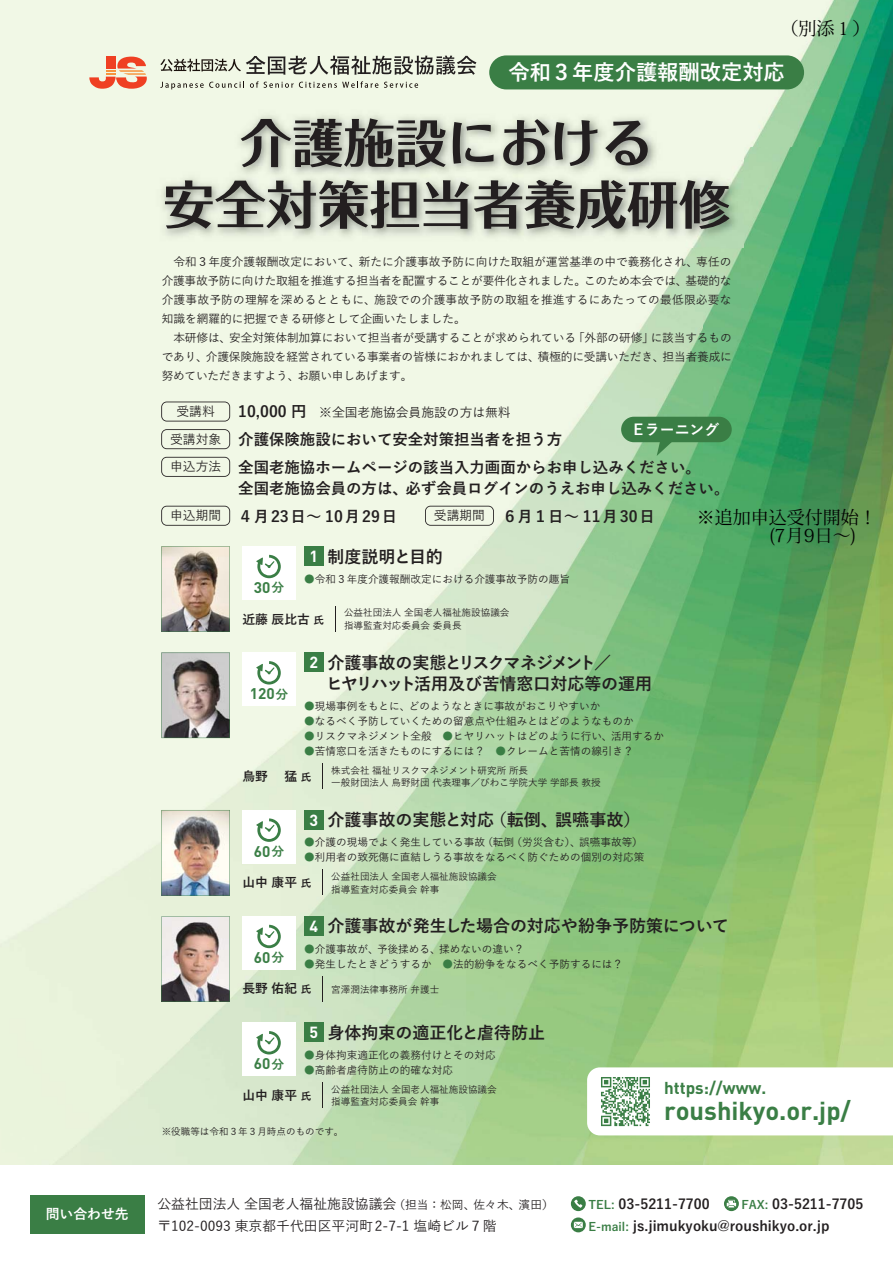
<style>
.page{position:relative;width:893px;height:1263px;background:#fff}
.page>*{position:absolute;margin:0;border:0;box-sizing:border-box;transform-origin:0 0}
.t1{font:51.6px/61.7px "Folk Pro Bold 90 pv RKSJ H";color:#231f20;text-align:center}
.t2{font:700 25.5px "DIN";color:#3a7e45}
.t3{font:21.3px "Yu Go Bold 90 pv RKSJ H";color:#fff}
.t4{font:18px/18px "Koz Min Pr 6 N";color:#000}
.t5{font:16.95px/21.3px "Yu Go Bold 90 pv RKSJ H";color:#231f20}
.t6{font:700 16.95px "DIN";color:#3a7e45}
.t7{font:700 15.9px "DIN";color:#fff}
.t8{font:15.45px/21.3px "Yu Go Bold 90 pv RKSJ H";color:#231f20}
.t9{font:15.45px "Yu Go Bold 90 pv RKSJ H";letter-spacing:.125em;color:#231f20}
.t10{font:700 15.3px "DIN";color:#3a7e45}
.t11{font:14.85px "Yu Go Bold 90 pv RKSJ H";color:#fff}
.t12{font:13.8px/21.3px "Yu Go Bold 90 pv RKSJ H";color:#231f20}
.t13{font:13.8px/21.3px "Yu Go Medium 90 pv RKSJ H";color:#231f20}
.t14{font:13.8px "Yu Go Bold 90 pv RKSJ H";color:#fff}
.t15{font:12.75px "Yu Go Medium 90 pv RKSJ H";color:#231f20}
.t16{font:12.75px "Yu Go Bold 90 pv RKSJ H";color:#231f20}
.t17{font:11.7px/19.2px "Yu Go Medium 90 pv RKSJ H";letter-spacing:-.01em;color:#231f20;text-align:justify}
.t18{font:10.65px "Yu Go Medium 90 pv RKSJ H";color:#231f20}
.t19{font:10.65px "Yu Go Bold 90 pv RKSJ H";color:#231f20}
.t20{font:9.6px "Yu Go Medium 90 pv RKSJ H";color:#231f20}
.s1{font-family:"Yu Go Bold 90 pv RKSJ H";font-size:15.45px}
.s2{font-family:"Yu Go Medium 90 pv RKSJ H";font-size:12.75px}
.s3{font-family:"Yu Go Bold 90 pv RKSJ H";font-weight:400;font-size:12.75px}
.s4{color:#3a7e45}
.s5{font-size:10.65px}
.s6{font-size:11.7px}
.s7{font-size:11.7px;color:#3a7e45}
</style>
<div class="page">
<img style="left:0;top:0;width:190px;height:1165px">
<img style="left:190px;top:0;width:702px;height:147px">
<img style="left:702px;top:147px;width:190px;height:1018px">
<img style="left:190px;top:247px;width:512px;height:918px">
<div style="left:489px;top:55px;width:315px;height:34px;background:#3a7e45;border-radius:17px"></div>
<div style="left:30px;top:1195px;width:115px;height:38px;background:#3a7e45"></div>
<svg style="left:571px;top:1196px;width:14px;height:15px"></svg>
<svg style="left:571px;top:1218px;width:14px;height:14px"></svg>
<svg style="left:574px;top:1222px;width:8px;height:6px"></svg>
<svg style="left:724px;top:1196px;width:14px;height:15px"></svg>
<svg style="left:726px;top:1200px;width:10px;height:7px"></svg>
<img style="left:155px;top:109px;width:588px;height:138px">
<svg style="left:335px;top:606px;width:1px;height:26px"></svg>
<svg style="left:322px;top:870px;width:1px;height:25px"></svg>
<svg style="left:322px;top:976px;width:1px;height:26px"></svg>
<svg style="left:322px;top:1082px;width:1px;height:26px"></svg>
<svg style="left:322px;top:763px;width:1px;height:26px"></svg>
<div style="left:242px;top:547px;width:54px;height:53px;background:#fff"></div>
<svg style="left:256px;top:555px;width:25px;height:23px"></svg>
<div style="left:242px;top:653px;width:54px;height:53px;background:#fff"></div>
<svg style="left:256px;top:661px;width:25px;height:24px"></svg>
<div style="left:242px;top:810px;width:54px;height:53px;background:#fff"></div>
<svg style="left:256px;top:818px;width:25px;height:24px"></svg>
<div style="left:242px;top:917px;width:54px;height:53px;background:#fff"></div>
<svg style="left:256px;top:925px;width:25px;height:23px"></svg>
<div style="left:242px;top:1023px;width:54px;height:53px;background:#fff"></div>
<svg style="left:256px;top:1031px;width:25px;height:23px"></svg>
<div style="left:304px;top:547px;width:19px;height:19px;background:#3a7e45"></div>
<div style="left:304px;top:653px;width:19px;height:19px;background:#3a7e45"></div>
<div style="left:304px;top:810px;width:19px;height:19px;background:#3a7e45"></div>
<div style="left:304px;top:917px;width:19px;height:19px;background:#3a7e45"></div>
<div style="left:304px;top:1023px;width:19px;height:19px;background:#3a7e45"></div>
<img style="left:161px;top:546px;width:69px;height:86px">
<svg style="left:161px;top:653px;width:69px;height:85px;background:#9b9491"></svg>
<img style="left:161px;top:810px;width:69px;height:85px">
<img style="left:161px;top:916px;width:69px;height:86px">
<svg style="left:161px;top:402px;width:69px;height:20px"></svg>
<svg style="left:161px;top:429px;width:69px;height:20px"></svg>
<svg style="left:161px;top:506px;width:69px;height:20px"></svg>
<svg style="left:425px;top:506px;width:69px;height:20px"></svg>
<svg style="left:161px;top:457px;width:69px;height:20px"></svg>
<svg style="left:587px;top:1067px;width:305px;height:68px"></svg>
<img style="left:595px;top:1072px;width:60px;height:59px">
<svg style="left:89px;top:56px;width:58px;height:33px;background:#f0a389"></svg>
<svg style="left:160px;top:55px;width:316px;height:20px;background:#adb0a4"></svg>
<svg style="left:160px;top:81px;width:84px;height:8px"></svg>
<svg style="left:250px;top:81px;width:43px;height:7px"></svg>
<svg style="left:299px;top:81px;width:79px;height:7px"></svg>
<svg style="left:384px;top:82px;width:34px;height:6px"></svg>
<div style="left:621px;top:417px;width:110px;height:25px;background:#3a7e45;border-radius:13px"></div>
<svg style="left:656px;top:442px;width:17px;height:14px"></svg>
<p class="t14" style="left:46px;top:1209px;width:84px">問い合わせ先</p>
<h3 class="t4" style="left:780px;top:20px;width:91px">（別添１）</h3>
<h3 class="t3" style="left:508px;top:64px;width:278px">令和３年度介護報酬改定対応</h3>
<h1 class="t1" style="left:163px;top:119px;width:569px">介護施設における<br>安全対策担当者養成研修</h1>
<p class="t17" style="left:162px;top:253px;width:571px;text-indent:12px">令和３年度介護報酬改定において、新たに介護事故予防に向けた取組が運営基準の中で義務化され、専任の介護事故予防に向けた取組を推進する担当者を配置することが要件化されました。このため本会では、基礎的な介護事故予防の理解を深めるとともに、施設での介護事故予防の取組を推進するにあたっての最低限必要な知識を網羅的に把握できる研修として企画いたしました。</p>
<p class="t17" style="left:162px;top:330px;width:571px;text-indent:12px">本研修は、安全対策体制加算において担当者が受講することが求められている「外部の研修」に該当するものであり、介護保険施設を経営されている事業者の皆様におかれましては、積極的に受講いただき、担当者養成に努めていただきますよう、お願い申しあげます。</p>
<p class="t15" style="left:176px;top:407px;width:40px">受講料</p>
<p class="t15" style="left:238px;top:408px;width:274px"><span class="s1">10,000 円</span>　※全国老施協会員施設の方は無料</p>
<h3 class="t8" style="left:170px;top:431px;width:393px"><span class="s2">受講対象</span> 介護保険施設において安全対策担当者を担う方</h3>
<h3 class="t11" style="left:633px;top:424px;width:87px">Eラーニング</h3>
<h3 class="t8" style="left:238px;top:458px;width:492px;text-indent:-68px"><span class="s2">申込方法</span> 全国老施協ホームページの該当入力画面からお申し込みください。<br>全国老施協会員の方は、必ず会員ログインのうえお申し込みください。</h3>
<h3 class="t9" style="left:170px;top:510px;width:228px"><span class="s2">申込期間</span> ４月23日～ 10月29日</h3>
<h3 class="t8" style="left:434px;top:507px;width:222px"><span class="s2">受講期間</span> ６月１日～ 11月30日</h3>
<h3 class="t10" style="left:254px;top:577px;width:32px">30<span class="s3">分</span></h3>
<h3 class="t5" style="left:327px;top:548px;width:117px">制度説明と目的</h3>
<p class="t18" style="left:304px;top:575px;width:267px"><span class="s4">●</span>令和３年度介護報酬改定における介護事故予防の趣旨</p>
<h3 class="t7" style="left:309px;top:546px;width:10px">1</h3>
<p class="t16" style="left:242px;top:614px;width:69px">近藤 辰比古</p>
<p class="t19" style="left:313px;top:616px;width:12px">氏</p>
<p class="t20" style="left:344px;top:609px;width:167px">公益社団法人 全国老人福祉施設協議会</p>
<p class="t20" style="left:344px;top:622px;width:119px">指導監査対応委員会 委員長</p>
<h3 class="t10" style="left:250px;top:684px;width:40px">120<span class="s3">分</span></h3>
<h3 class="t5" style="left:326px;top:654px;width:327px">介護事故の実態とリスクマネジメント／<br>ヒヤリハット活用及び苦情窓口対応等の運用</h3>
<p class="t18" style="left:304px;top:702px;width:298px"><span class="s4">●</span>現場事例をもとに、どのようなときに事故がおこりやすいか</p>
<p class="t18" style="left:304px;top:717px;width:331px"><span class="s4">●</span>なるべく予防していくための留意点や仕組みとはどのようなものか</p>
<p class="t18" style="left:304px;top:732px;width:361px"><span class="s4">●</span>リスクマネジメント全般　<span class="s4">●</span>ヒヤリハットはどのように行い、活用するか</p>
<p class="t18" style="left:304px;top:747px;width:331px"><span class="s4">●</span>苦情窓口を活きたものにするには？　<span class="s4">●</span>クレームと苦情の線引き？</p>
<h3 class="t7" style="left:309px;top:652px;width:10px">2</h3>
<p class="t16" style="left:242px;top:771px;width:56px">烏野 　猛</p>
<p class="t19" style="left:301px;top:773px;width:12px">氏</p>
<p class="t20" style="left:331px;top:766px;width:198px">株式会社 福祉リスクマネジメント研究所 所長</p>
<p class="t20" style="left:331px;top:779px;width:271px">一般財団法人 烏野財団 代表理事／びわこ学院大学 学部長 教授</p>
<h3 class="t10" style="left:254px;top:841px;width:32px">60<span class="s3">分</span></h3>
<h3 class="t5" style="left:327px;top:811px;width:314px">介護事故の実態と対応（転倒、誤嚥事故）</h3>
<p class="t18" style="left:304px;top:838px;width:340px"><span class="s4">●</span>介護の現場でよく発生している事故（転倒（労災含む）、誤嚥事故等）</p>
<p class="t18" style="left:304px;top:853px;width:342px"><span class="s4">●</span>利用者の致死傷に直結しうる事故をなるべく防ぐための個別の対応策</p>
<h3 class="t7" style="left:309px;top:809px;width:10px">3</h3>
<p class="t16" style="left:242px;top:878px;width:56px">山中 康平</p>
<p class="t19" style="left:301px;top:879px;width:12px">氏</p>
<p class="t20" style="left:331px;top:873px;width:167px">公益社団法人 全国老人福祉施設協議会</p>
<p class="t20" style="left:331px;top:885px;width:109px">指導監査対応委員会 幹事</p>
<h3 class="t4" style="left:696px;top:509px;width:181px">※追加申込受付開始！　　　　(7月9日～)</h3>
<h3 class="t10" style="left:254px;top:947px;width:32px">60<span class="s3">分</span></h3>
<h3 class="t5" style="left:327px;top:918px;width:403px">介護事故が発生した場合の対応や紛争予防策について</h3>
<p class="t18" style="left:304px;top:945px;width:222px"><span class="s4">●</span>介護事故が、予後揉める、揉めないの違い？</p>
<p class="t18" style="left:304px;top:960px;width:320px"><span class="s4">●</span>発生したときどうするか　<span class="s4">●</span>法的紛争をなるべく予防するには？</p>
<h3 class="t7" style="left:309px;top:916px;width:10px">4</h3>
<p class="t16" style="left:242px;top:984px;width:70px">長野 佑紀 <span class="s5">氏</span></p>
<p class="t20" style="left:331px;top:985px;width:109px">宮澤潤法律事務所 弁護士</p>
<h3 class="t10" style="left:254px;top:1054px;width:32px">60<span class="s3">分</span></h3>
<h3 class="t5" style="left:327px;top:1024px;width:219px">身体拘束の適正化と虐待防止</h3>
<p class="t18" style="left:304px;top:1051px;width:193px"><span class="s4">●</span>身体拘束適正化の義務付けとその対応</p>
<p class="t18" style="left:304px;top:1066px;width:150px"><span class="s4">●</span>高齢者虐待防止の的確な対応</p>
<h3 class="t7" style="left:309px;top:1022px;width:10px">5</h3>
<p class="t16" style="left:242px;top:1090px;width:56px">山中 康平</p>
<p class="t19" style="left:301px;top:1092px;width:12px">氏</p>
<p class="t20" style="left:331px;top:1085px;width:167px">公益社団法人 全国老人福祉施設協議会</p>
<p class="t20" style="left:331px;top:1098px;width:109px">指導監査対応委員会 幹事</p>
<p class="t20" style="left:162px;top:1128px;width:183px">※役職等は令和３年３月時点のものです。</p>
<h3 class="t6" style="left:664px;top:1077px;width:104px">https://www.</h3>
<h2 class="t2" style="left:664px;top:1094px;width:188px">roushikyo.or.jp/</h2>
<p class="t13" style="left:157px;top:1195px;width:398px">公益社団法人 全国老人福祉施設協議会<span class="s6">（担当：松岡、佐々木、濱田）</span>〒102-0093 東京都千代田区平河町2-7-1 塩崎ビル７階</p>
<p class="t12" style="left:588px;top:1195px;width:276px"><span class="s7">TEL:</span> 03-5211-7700　 　<span class="s7">FAX:</span> 03-5211-7705<br><span class="s7">E-mail:</span> js.jimukyoku@roushikyo.or.jp</p>
</div>
